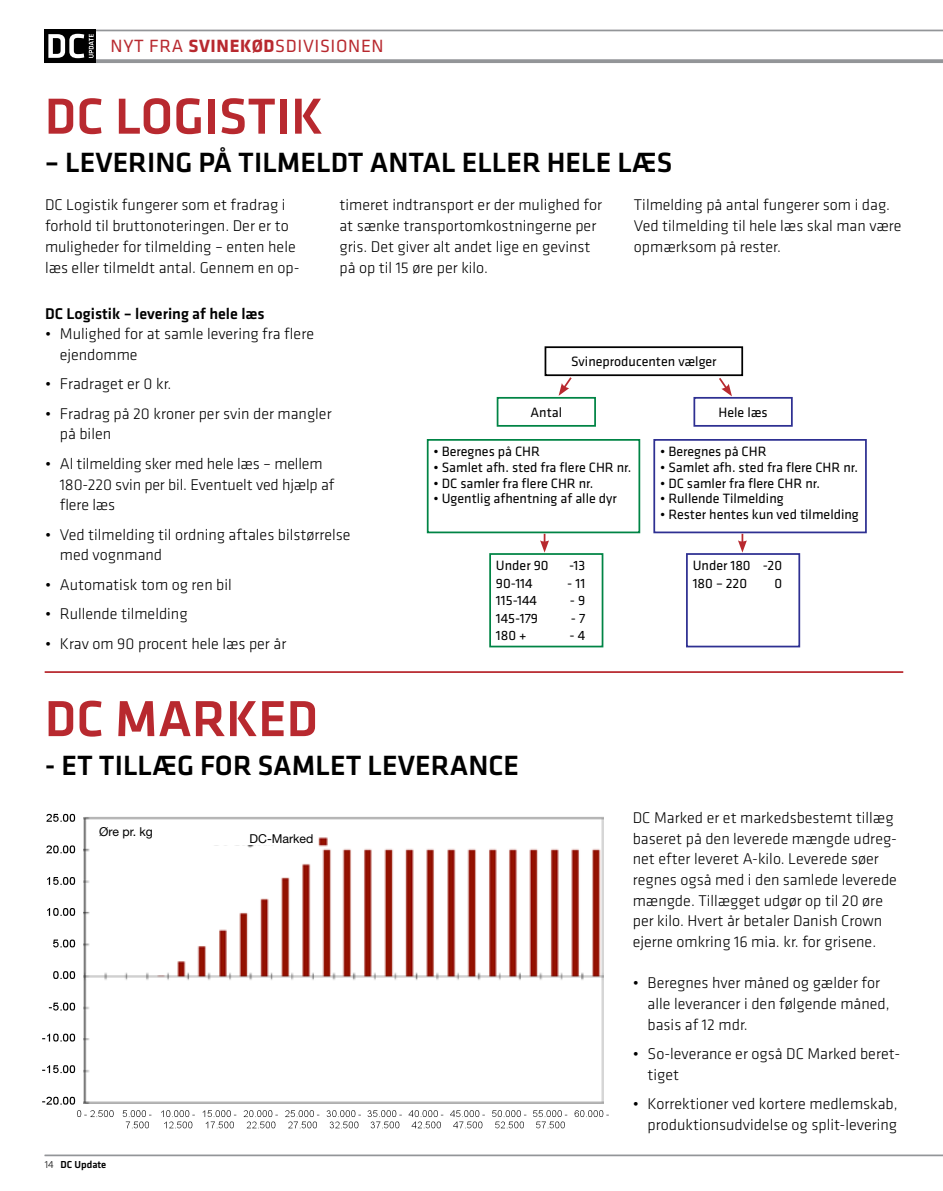
<style>
.page{position:relative;width:943px;height:1191px;background:#fff}
.page>*{position:absolute;margin:0;border:0;box-sizing:border-box;transform-origin:0 0}
.t1{font:500 52.5px "Klavika";color:#b8292f}
.t2{font:500 28.88px "Klavika";color:#000}
.t3{font:18.38px "Klavika";letter-spacing:.035em;color:#b8292f}
.t4{font:300 16.1px/20.7px "Klavika";color:#000}
.t5{font:500 16.1px "Klavika";color:#000}
.t6{font:14px/17.5px "Klavika";color:#000}
.t7{font:12.25px "Helvetica Neue";color:#000}
.t8{font:500 10.5px "Klavika";color:#000}
.s1{font-weight:700}
.s2{font-weight:300}
</style>
<div class="page">
<hr style="left:45px;top:1154px;width:898px;height:2px;background:#939598">
<hr style="left:45px;top:30px;width:898px;height:1px;background:#939598">
<hr style="left:45px;top:60px;width:898px;height:3px;background:#939598">
<div style="left:45px;top:30px;width:51px;height:33px;background:#000"></div>
<svg style="left:48px;top:34px;width:46px;height:24px"></svg>
<hr style="left:45px;top:671px;width:858px;height:2px;background:#b8292f">
<svg style="left:42px;top:1096px;width:33px;height:8px"></svg>
<svg style="left:42px;top:1065px;width:33px;height:8px"></svg>
<svg style="left:42px;top:1033px;width:33px;height:8px"></svg>
<svg style="left:49px;top:1002px;width:26px;height:8px"></svg>
<svg style="left:53px;top:971px;width:22px;height:8px"></svg>
<svg style="left:53px;top:939px;width:22px;height:8px"></svg>
<svg style="left:47px;top:908px;width:28px;height:8px"></svg>
<svg style="left:47px;top:877px;width:28px;height:8px"></svg>
<svg style="left:46px;top:845px;width:29px;height:8px"></svg>
<svg style="left:46px;top:814px;width:29px;height:7px"></svg>
<svg style="left:77px;top:1110px;width:37px;height:7px"></svg>
<svg style="left:123px;top:1110px;width:28px;height:18px"></svg>
<svg style="left:161px;top:1110px;width:34px;height:18px"></svg>
<svg style="left:203px;top:1110px;width:33px;height:18px"></svg>
<svg style="left:244px;top:1110px;width:34px;height:18px"></svg>
<svg style="left:285px;top:1110px;width:34px;height:18px"></svg>
<svg style="left:327px;top:1110px;width:34px;height:18px"></svg>
<svg style="left:367px;top:1110px;width:35px;height:18px"></svg>
<svg style="left:408px;top:1110px;width:35px;height:18px"></svg>
<svg style="left:450px;top:1110px;width:35px;height:18px"></svg>
<svg style="left:492px;top:1110px;width:34px;height:18px"></svg>
<svg style="left:533px;top:1110px;width:34px;height:18px"></svg>
<svg style="left:574px;top:1110px;width:35px;height:7px"></svg>
<img style="left:84px;top:817px;width:520px;height:286px">
<div style="left:157px;top:826px;width:150px;height:19px;background:#fff"></div>
<div style="left:544px;top:346px;width:199px;height:30px;border:2px solid #000"></div>
<div style="left:496px;top:397px;width:100px;height:30px;border:2px solid #008445"></div>
<div style="left:427px;top:439px;width:213px;height:94px;border:2px solid #008445"></div>
<div style="left:489px;top:553px;width:114px;height:94px;border:2px solid #008445"></div>
<div style="left:693px;top:397px;width:99px;height:30px;border:2px solid #2e3092"></div>
<div style="left:653px;top:439px;width:213px;height:94px;border:2px solid #2e3092"></div>
<div style="left:686px;top:553px;width:114px;height:94px;border:2px solid #2e3092"></div>
<svg style="left:558px;top:375px;width:15px;height:21px"></svg>
<svg style="left:717px;top:376px;width:15px;height:20px"></svg>
<svg style="left:540px;top:534px;width:9px;height:18px"></svg>
<svg style="left:738px;top:534px;width:9px;height:18px"></svg>
<p class="t3" style="left:111px;top:35px;width:274px">NYT FRA <span class="s1">SVINEKØD</span>SDIVISIONEN</p>
<h1 class="t1" style="left:45px;top:88px;width:280px">DC LOGISTIK</h1>
<h2 class="t2" style="left:45px;top:147px;width:626px">– LEVERING PÅ TILMELDT ANTAL ELLER HELE LÆS</h2>
<p class="t4" style="left:45px;top:194px;width:256px">DC Logistik fungerer som et fradrag i forhold til bruttonoteringen. Der er to muligheder for tilmelding – enten hele læs eller tilmeldt antal. Gennem en op-</p>
<p class="t4" style="left:339px;top:194px;width:264px">timeret indtransport er der mulighed for at sænke transportomkostningerne per gris. Det giver alt andet lige en gevinst på op til 15 øre per kilo.</p>
<p class="t4" style="left:634px;top:194px;width:269px">Tilmelding på antal fungerer som i dag.<br>Ved tilmelding til hele læs skal man være opmærksom på rester.</p>
<p class="t5" style="left:45px;top:304px;width:221px">DC LOGISTIK – LEVERING AF HELE LÆS</p>
<p class="t4" style="left:60px;top:324px;width:256px;text-indent:-15px">• Mulighed for at samle levering fra flere ejendomme</p>
<p class="t4" style="left:45px;top:374px;width:128px">• Fradraget er 0 kr.</p>
<p class="t4" style="left:60px;top:403px;width:273px;text-indent:-15px">• Fradrag på 20 kroner per svin der mangler på bilen</p>
<p class="t4" style="left:60px;top:453px;width:276px;text-indent:-15px">• Al tilmelding sker med hele læs – mellem<br>180-220 svin per bil. Eventuelt ved hjælp af flere læs</p>
<p class="t4" style="left:60px;top:524px;width:292px;text-indent:-15px">• Ved tilmelding til ordning aftales bilstørrelse med vognmand</p>
<p class="t4" style="left:45px;top:574px;width:188px">• Automatisk tom og ren bil</p>
<p class="t4" style="left:45px;top:604px;width:144px">• Rullende tilmelding</p>
<p class="t4" style="left:45px;top:633px;width:243px">• Krav om 90 procent hele læs per år</p>
<p class="t6" style="left:571px;top:353px;width:147px">Svineproducenten vælger</p>
<p class="t6" style="left:718px;top:404px;width:51px">Hele læs</p>
<p class="t6" style="left:660px;top:443px;width:108px">• Beregnes på CHR</p>
<p class="t6" style="left:660px;top:459px;width:199px">• Samlet afh. sted fra flere CHR nr.</p>
<p class="t6" style="left:660px;top:474px;width:161px">• DC samler fra flere CHR nr.</p>
<p class="t6" style="left:660px;top:490px;width:125px">• Rullende Tilmelding</p>
<p class="t6" style="left:660px;top:506px;width:200px">• Rester hentes kun ved tilmelding</p>
<p class="t6" style="left:692px;top:557px;width:91px">Under 180 -20<br>180 – 220</p>
<p class="t6" style="left:530px;top:404px;width:33px">Antal</p>
<p class="t6" style="left:433px;top:443px;width:108px">• Beregnes på CHR</p>
<p class="t6" style="left:433px;top:459px;width:199px">• Samlet afh. sted fra flere CHR nr.</p>
<p class="t6" style="left:433px;top:474px;width:161px">• DC samler fra flere CHR nr.</p>
<p class="t6" style="left:433px;top:490px;width:185px">• Ugentlig afhentning af alle dyr</p>
<p class="t6" style="left:496px;top:557px;width:54px">Under 90</p>
<p class="t6" style="left:569px;top:557px;width:18px">-13</p>
<p class="t6" style="left:496px;top:575px;width:38px">90-114</p>
<p class="t6" style="left:567px;top:575px;width:19px">- 11</p>
<p class="t6" style="left:496px;top:592px;width:43px">115-144</p>
<p class="t6" style="left:570px;top:592px;width:17px">- 9</p>
<p class="t6" style="left:496px;top:610px;width:44px">145-179</p>
<p class="t6" style="left:571px;top:610px;width:16px">- 7</p>
<p class="t6" style="left:496px;top:627px;width:32px">180 +</p>
<p class="t6" style="left:569px;top:627px;width:17px">- 4</p>
<p class="t6" style="left:774px;top:575px;width:9px">0</p>
<h1 class="t1" style="left:45px;top:690px;width:275px">DC MARKED</h1>
<h2 class="t2" style="left:45px;top:749px;width:476px">- ET TILLÆG FOR SAMLET LEVERANCE</h2>
<p class="t7" style="left:99px;top:824px;width:55px">Øre pr. kg</p>
<p class="t7" style="left:249px;top:831px;width:65px">DC-Marked</p>
<p class="t8" style="left:45px;top:1159px;width:63px"><span class="s2">14</span> DC UPDATE</p>
<p class="t4" style="left:632px;top:807px;width:266px">DC Marked er et markedsbestemt tillæg baseret på den leverede mængde udreg&shy;net efter leveret A-kilo. Leverede søer regnes også med i den samlede leverede mængde. Tillægget udgør op til 20 øre per kilo. Hvert år betaler Danish Crown ejerne omkring 16 mia. kr. for grisene.</p>
<p class="t4" style="left:647px;top:973px;width:243px;text-indent:-15px">• Beregnes hver måned og gælder for alle leverancer i den følgende måned, basis af 12 mdr.</p>
<p class="t4" style="left:647px;top:1043px;width:254px;text-indent:-15px">• So-leverance er også DC Marked beret&shy;tiget</p>
<p class="t4" style="left:632px;top:1093px;width:266px;text-align:right">• Korrektioner ved kortere medlemskab, produktionsudvidelse og split-levering</p>
</div>
